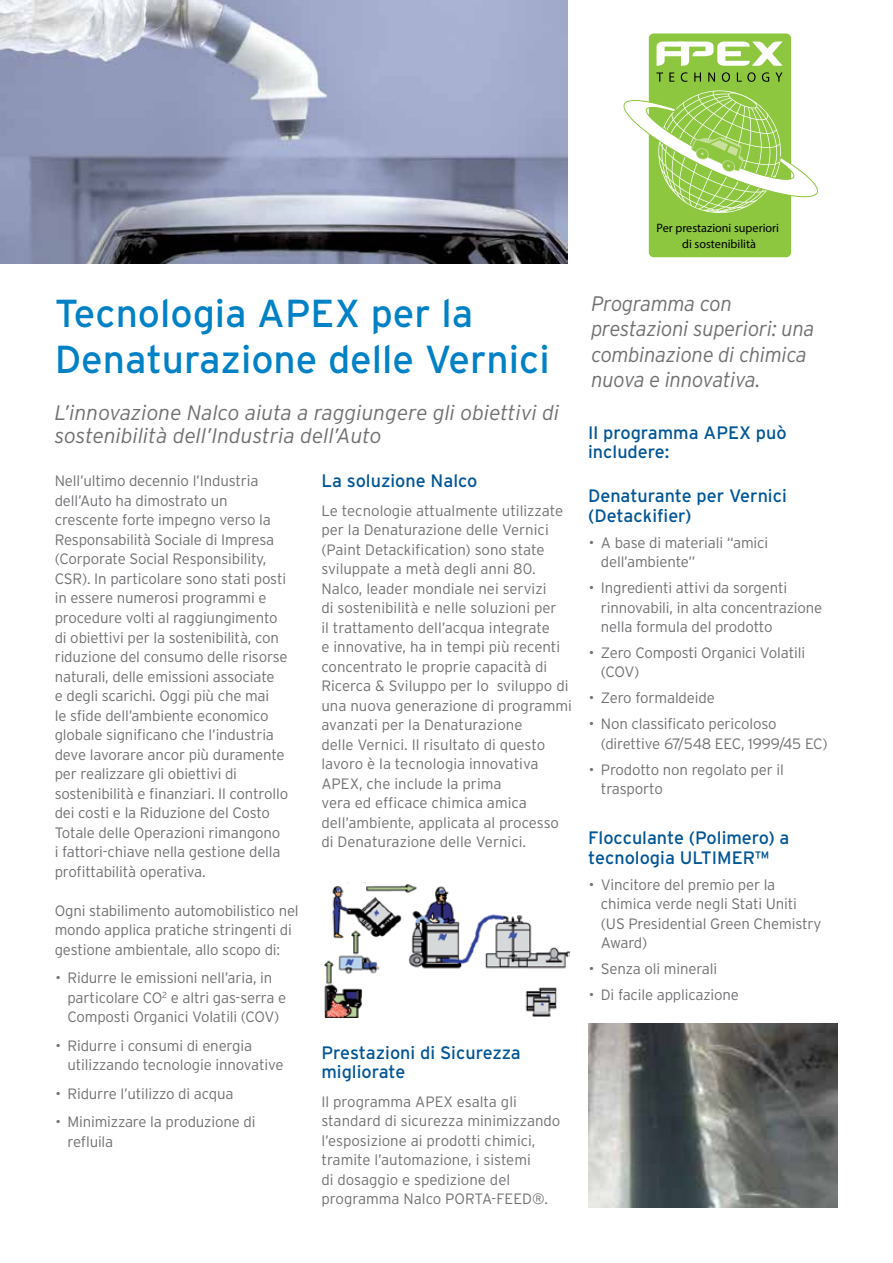
<style>
.page{position:relative;width:893px;height:1263px;background:#fff}
.page>*{position:absolute;margin:0;border:0;box-sizing:border-box;transform-origin:0 0}
.t1{font:39px/46.5px "Interstate";color:#0081c6}
.t2{font:italic 300 21px/22.5px "Interstate";letter-spacing:-.01em;color:#717073}
.t3{font:italic 300 21px/25.5px "Interstate";letter-spacing:-.01em;color:#717073;scale:.96 1}
.t4{font:18px/19.5px "Interstate";color:#005596}
.t5{font:300 15px/19.5px "Interstate";letter-spacing:-.01em;color:#717073}
.t6{font:12.15px/15.5px "Myriad Pro";color:#000;text-align:center}
</style>
<div class="page">
<img style="left:0;top:0;width:567px;height:264px">
<img style="left:589px;top:1023px;width:249px;height:185px">
<div style="left:649px;top:33px;width:142px;height:224px;background:#8dc63f;border-radius:5px"></div>
<svg style="left:623px;top:90px;width:195px;height:123px"></svg>
<svg style="left:656px;top:72px;width:7px;height:10px"></svg>
<svg style="left:669px;top:72px;width:5px;height:10px"></svg>
<svg style="left:681px;top:72px;width:6px;height:10px"></svg>
<svg style="left:694px;top:72px;width:7px;height:10px"></svg>
<svg style="left:708px;top:72px;width:7px;height:10px"></svg>
<svg style="left:722px;top:72px;width:8px;height:10px"></svg>
<svg style="left:737px;top:72px;width:19px;height:10px"></svg>
<svg style="left:762px;top:72px;width:7px;height:10px"></svg>
<svg style="left:775px;top:72px;width:7px;height:10px"></svg>
<svg style="left:657px;top:42px;width:125px;height:24px"></svg>
<img style="left:324px;top:884px;width:246px;height:134px">
<p class="t6" style="left:657px;top:220px;width:124px">Per prestazioni superiori di sostenibilità</p>
<h1 class="t1" style="left:55px;top:290px;width:496px">Tecnologia APEX per la<br>Denaturazione delle Vernici</h1>
<h2 class="t2" style="left:55px;top:401px;width:506px">L’innovazione Nalco aiuta a raggiungere gli obiettivi di sostenibilità dell’Industria dell’Auto</h2>
<p class="t5" style="left:55px;top:471px;width:235px">Nell’ultimo decennio l’Industria dell’Auto ha dimostrato un crescente forte impegno verso la Responsabilità Sociale di Impresa (Corporate Social Responsibility, CSR). In particolare sono stati posti in essere numerosi programmi e procedure volti al raggiungimento di obiettivi per la sostenibilità, con riduzione del consumo delle risorse naturali, delle emissioni associate<br>e degli scarichi. Oggi più che mai<br>le sfide dell’ambiente economico globale significano che l’industria deve lavorare ancor più duramente per realizzare gli obiettivi di sostenibilità e finanziari. Il controllo dei costi e la Riduzione del Costo Totale delle Operazioni rimangono<br>i fattori-chiave nella gestione della profittabilità operativa.</p>
<p class="t5" style="left:55px;top:900px;width:246px">Ogni stabilimento automobilistico nel mondo applica pratiche stringenti di gestione ambientale, allo scopo di:</p>
<p class="t5" style="left:67px;top:968px;width:220px;text-indent:-12px">• Ridurre le emissioni nell’aria, in particolare CO<sup>2</sup> e altri gas-serra e<br>Composti Organici Volatili (COV)</p>
<p class="t5" style="left:67px;top:1035px;width:218px;text-indent:-12px">• Ridurre i consumi di energia utilizzando tecnologie innovative</p>
<p class="t5" style="left:55px;top:1083px;width:180px">• Ridurre l’utilizzo di acqua</p>
<p class="t5" style="left:67px;top:1112px;width:190px;text-indent:-12px">• Minimizzare la produzione di refluila</p>
<p class="t4" style="left:321px;top:471px;width:158px">La soluzione Nalco</p>
<p class="t5" style="left:321px;top:501px;width:252px">Le tecnologie attualmente utilizzate per la Denaturazione delle Vernici (Paint Detackification) sono state sviluppate a metà degli anni 80.<br>Nalco, leader mondiale nei servizi<br>di sostenibilità e nelle soluzioni per<br>il trattamento dell’acqua integrate<br>e innovative, ha in tempi più recenti concentrato le proprie capacità di Ricerca &amp; Sviluppo per lo sviluppo di una nuova generazione di programmi avanzati per la Denaturazione<br>delle Vernici. Il risultato di questo lavoro è la tecnologia innovativa APEX, che include la prima<br>vera ed efficace chimica amica dell’ambiente, applicata al processo di Denaturazione delle Vernici.</p>
<p class="t4" style="left:321px;top:1043px;width:201px">Prestazioni di Sicurezza migliorate</p>
<p class="t5" style="left:321px;top:1092px;width:241px">Il programma APEX esalta gli standard di sicurezza minimizzando l’esposizione ai prodotti chimici, tramite l’automazione, i sistemi<br>di dosaggio e spedizione del programma Nalco Porta</p>
<p class="t5" style="left:491px;top:1189px;width:23px">-Feed</p>
<p class="t5" style="left:532px;top:1189px;width:18px">®.</p>
<h2 class="t3" style="left:591px;top:290px;width:234px">Programma con prestazioni superiori: una combinazione di chimica nuova e innovativa.</h2>
<p class="t4" style="left:588px;top:423px;width:200px">Il programma APEX può includere:</p>
<p class="t4" style="left:588px;top:486px;width:200px">Denaturante per Vernici (Detackifier)</p>
<p class="t5" style="left:601px;top:532px;width:169px;text-indent:-12px">• A base di materiali “amici dell’ambiente”</p>
<p class="t5" style="left:601px;top:578px;width:223px;text-indent:-12px">• Ingredienti attivi da sorgenti rinnovabili, in alta concentrazione nella formula del prodotto</p>
<p class="t5" style="left:601px;top:643px;width:206px;text-indent:-12px">• Zero Composti Organici Volatili (COV)</p>
<p class="t5" style="left:589px;top:688px;width:127px">• Zero formaldeide</p>
<p class="t5" style="left:601px;top:714px;width:228px;text-indent:-12px">• Non classificato pericoloso (direttive 67/548 EEC, 1999/45 EC)</p>
<p class="t5" style="left:601px;top:759px;width:184px;text-indent:-12px">• Prodotto non regolato per il trasporto</p>
<p class="t4" style="left:588px;top:828px;width:203px">Flocculante (Polimero) a tecnologia Ulti mer™</p>
<p class="t5" style="left:601px;top:874px;width:222px;text-indent:-12px">• Vincitore del premio per la chimica verde negli Stati Uniti (US Presidential Green Chemistry<br>Award)</p>
<p class="t5" style="left:589px;top:959px;width:130px">• Senza oli minerali</p>
<p class="t5" style="left:589px;top:985px;width:152px">• Di facile applicazione</p>
</div>
